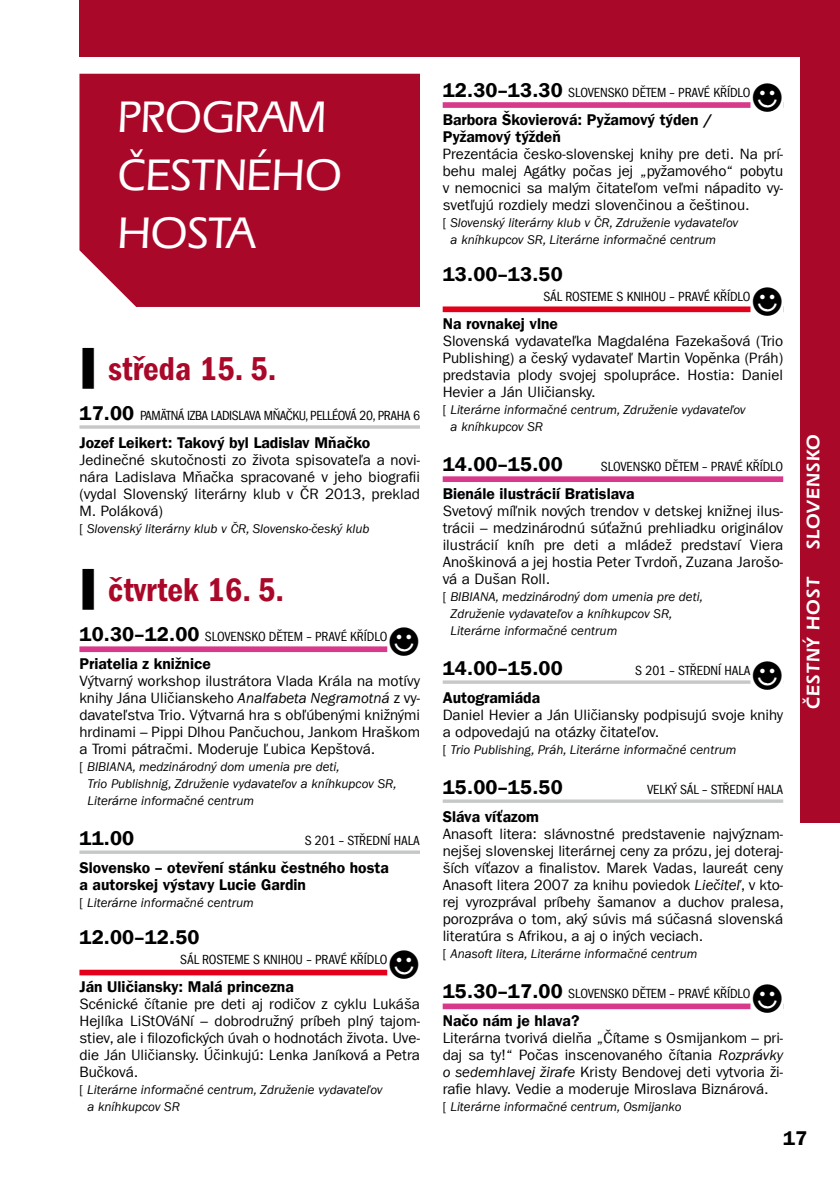
<style>
.page{position:relative;width:840px;height:1191px;background:#fff}
.page>*{position:absolute;margin:0;border:0;box-sizing:border-box;transform-origin:0 0}
.t1{font:500 46px/58px "Eras IT Cby BTCE";color:#fff}
.t2{font:34px "Franklin Gothic LT Com Dm Cn";color:#aa0829}
.t3{font:20px "Franklin Gothic LT Com Dm";letter-spacing:.01em;color:#000}
.t4{font:600 19px "Eras IT Cby BTCE";letter-spacing:.06em;color:#fff}
.t5{font:15.6px/17px "Franklin Gothic LT Com Dm";color:#000}
.t6{font:15px/17px "Franklin Gothic LT Com";color:#000;text-align:justify}
.t7{font:condensed 13.6px "Franklin Gothic LT Com";letter-spacing:-.005em;color:#000}
.t8{font:condensed 13.6px "Franklin Gothic LT Com";letter-spacing:-.03em;color:#000}
.t9{font:italic 13px/17px "Franklin Gothic LT Com";color:#000}
.s1{font-family:"Franklin Gothic LT Com Dm";font-stretch:normal;font-size:20px}
.s2{font-style:normal}
.s3{font-family:"Franklin Gothic LT Com";font-stretch:condensed;font-size:13.6px}
.s4{font-family:"PIKTO";font-stretch:normal;font-size:20px}
.s5{font-style:italic}
</style>
<div class="page">
<div style="left:799px;top:0;width:40px;height:822px;background:#aa0829"></div>
<div style="left:79px;top:0;width:760px;height:57px;background:#aa0829"></div>
<svg style="left:79px;top:425px;width:341px;height:4px"></svg>
<div style="left:79px;top:646px;width:341px;height:6px;background:#d83a8b"></div>
<div style="left:387px;top:644px;width:33px;height:10px;background:#fff"></div>
<svg style="left:79px;top:850px;width:341px;height:4px"></svg>
<div style="left:79px;top:969px;width:341px;height:6px;background:#e2001a"></div>
<div style="left:387px;top:967px;width:33px;height:10px;background:#fff"></div>
<div style="left:442px;top:102px;width:340px;height:6px;background:#d83a8b"></div>
<div style="left:750px;top:100px;width:32px;height:10px;background:#fff"></div>
<div style="left:442px;top:306px;width:340px;height:6px;background:#e2001a"></div>
<div style="left:750px;top:304px;width:32px;height:10px;background:#fff"></div>
<div style="left:442px;top:476px;width:340px;height:6px;background:#d83a8b"></div>
<svg style="left:442px;top:680px;width:308px;height:4px"></svg>
<svg style="left:442px;top:799px;width:340px;height:4px"></svg>
<div style="left:442px;top:1003px;width:340px;height:6px;background:#d83a8b"></div>
<div style="left:750px;top:1001px;width:32px;height:10px;background:#fff"></div>
<div style="left:79px;top:74px;width:341px;height:233px;background:#aa0829"></div>
<h1 class="t1" style="left:118px;top:86px;width:225px">PROGRAM<br>ČESTNÉHO<br>HOSTA</h1>
<h2 class="t2" style="left:108px;top:349px;width:169px">středa 15. 5.</h2>
<p class="t8" style="left:79px;top:407px;width:342px"><span class="s1">17.00</span> PAMÄTNÁ IZBA LADISLAVA MŇAČKU, PELLÉOVÁ 20, PRAHA 6</p>
<p class="t5" style="left:79px;top:434px;width:292px">Jozef Leikert: Takový byl Ladislav Mňačko</p>
<p class="t6" style="left:79px;top:451px;width:342px">Jedinečné skutočnosti zo života spisovateľa a novi&shy;nára Ladislava Mňačka spracované v jeho biografii (vydal Slovenský literárny klub v ČR 2013, preklad M. Poláková)</p>
<p class="t9" style="left:79px;top:520px;width:291px"><span class="s2">[</span> Slovenský literárny klub v ČR, Slovensko-český klub</p>
<h2 class="t2" style="left:108px;top:570px;width:177px">čtvrtek 16. 5.</h2>
<h3 class="t3" style="left:79px;top:622px;width:146px">10.30–12.00 <span class="s3">SLOVENSKO</span></h3>
<p class="t7" style="left:269px;top:628px;width:22px">DĚTEM</p>
<p class="t7" style="left:306px;top:628px;width:115px">– PRAVÉ KŘÍDLO<span class="s4">2</span></p>
<p class="t5" style="left:79px;top:655px;width:133px">Priatelia z knižnice</p>
<p class="t6" style="left:79px;top:672px;width:342px">Výtvarný workshop ilustrátora Vlada Krála na motívy knihy Jána Uličianskeho <span class="s5">Analfabeta Negramotná</span> z vy&shy;davateľstva Trio. Výtvarná hra s obľúbenými knižnými hrdinami – Pippi Dlhou Pančuchou, Jankom Hraškom a Tromi pátračmi. Moderuje Ľubica Kepštová.</p>
<p class="t9" style="left:87px;top:758px;width:310px;text-indent:-8px"><span class="s2">[</span> BIBIANA, medzinárodný dom umenia pre deti,<br>Trio Publishnig, Združenie vydavateľov a kníhkupcov SR,<br>Literárne informačné centrum</p>
<h3 class="t3" style="left:79px;top:826px;width:56px">11.00</h3>
<p class="t7" style="left:304px;top:832px;width:117px">S 201 – STŘEDNÍ HALA</p>
<p class="t5" style="left:79px;top:859px;width:311px">Slovensko – otevření stánku čestného hosta a autorskej výstavy Lucie Gardin</p>
<p class="t9" style="left:79px;top:894px;width:176px"><span class="s2">[</span> Literárne informačné centrum</p>
<h3 class="t3" style="left:79px;top:925px;width:122px">12.00–12.50</h3>
<p class="t7" style="left:180px;top:952px;width:30px">SÁ L ROSTEME</p>
<p class="t7" style="left:253px;top:952px;width:18px">S KNIHOU</p>
<p class="t7" style="left:306px;top:952px;width:115px">– PRAVÉ KŘÍDLO<span class="s4">2</span></p>
<p class="t5" style="left:79px;top:978px;width:216px">Ján Uličiansky: Malá princezna</p>
<p class="t6" style="left:79px;top:995px;width:342px">Scénické čítanie pre deti aj rodičov z cyklu Lukáša Hejlíka LiStOVáNí – dobrodružný príbeh plný tajom&shy;stiev, ale i filozofických úvah o hodnotách života. Uve&shy;die Ján Uličiansky. Účinkujú: Lenka Janíková a Petra Bučková.</p>
<p class="t9" style="left:87px;top:1081px;width:296px;text-indent:-8px"><span class="s2">[</span> Literárne informačné centrum, Združenie vydavateľov a kníhkupcov SR</p>
<h3 class="t3" style="left:442px;top:78px;width:146px">12.30–13.30 <span class="s3">SLOVENSKO</span></h3>
<p class="t7" style="left:631px;top:84px;width:22px">DĚTEM</p>
<p class="t7" style="left:669px;top:84px;width:115px">– PRAVÉ KŘÍDLO<span class="s4">2</span></p>
<p class="t5" style="left:442px;top:111px;width:271px">Barbora Škovierová: Pyžamový týden /<br>Pyžamový týždeň</p>
<p class="t6" style="left:442px;top:145px;width:342px">Prezentácia česko-slovenskej knihy pre deti. Na prí&shy;behu malej Agátky počas jej „pyžamového“ pobytu v nemocnici sa malým čitateľom veľmi nápadito vy&shy;svetľujú rozdiely medzi slovenčinou a češtinou.</p>
<p class="t9" style="left:450px;top:214px;width:289px;text-indent:-8px"><span class="s2">[</span> Slovenský literárny klub v ČR, Združenie vydavateľov a kníhkupcov SR, Literárne informačné centrum</p>
<h3 class="t3" style="left:442px;top:262px;width:122px">13.00–13.50</h3>
<p class="t7" style="left:543px;top:289px;width:30px">SÁ L ROSTEME</p>
<p class="t7" style="left:616px;top:289px;width:18px">S KNIHOU</p>
<p class="t7" style="left:669px;top:289px;width:115px">– PRAVÉ KŘÍDLO<span class="s4">2</span></p>
<p class="t5" style="left:442px;top:315px;width:117px">Na rovnakej vlne</p>
<p class="t6" style="left:442px;top:332px;width:342px">Slovenská vydavateľka Magdaléna Fazekašová (Trio Publishing) a český vydavateľ Martin Vopěnka (Práh) predstavia plody svojej spolupráce. Hostia: Daniel Hevier a Ján Uličiansky.</p>
<p class="t9" style="left:450px;top:401px;width:296px;text-indent:-8px"><span class="s2">[</span> Literárne informačné centrum, Združenie vydavateľov a kníhkupcov SR</p>
<h3 class="t3" style="left:442px;top:452px;width:122px">14.00–15.00</h3>
<p class="t7" style="left:600px;top:458px;width:20px">SLOVENSKO</p>
<p class="t7" style="left:664px;top:458px;width:22px">DĚTEM</p>
<p class="t7" style="left:702px;top:458px;width:82px">– PRAVÉ KŘÍDLO</p>
<p class="t5" style="left:442px;top:485px;width:193px">Bienále ilustrácií Bratislava</p>
<p class="t6" style="left:442px;top:502px;width:342px">Svetový míľnik nových trendov v detskej knižnej ilus&shy;trácii – medzinárodnú súťažnú prehliadku originálov ilustrácií kníh pre deti a mládež predstaví Viera Anoškinová a jej hostia Peter Tvrdoň, Zuzana Jarošo&shy;vá a Dušan Roll.</p>
<p class="t9" style="left:450px;top:588px;width:254px;text-indent:-8px"><span class="s2">[</span> BIBIANA, medzinárodný dom umenia pre deti,<br>Združenie vydavateľov a kníhkupcov SR,<br>Literárne informačné centrum</p>
<h3 class="t3" style="left:442px;top:656px;width:121px">14.00–15.00</h3>
<p class="t7" style="left:635px;top:662px;width:149px">S 201 – STŘEDNÍ HALA<span class="s4">2</span></p>
<p class="t5" style="left:442px;top:689px;width:99px">Autogramiáda</p>
<p class="t6" style="left:442px;top:706px;width:342px">Daniel Hevier a Ján Uličiansky podpisujú svoje knihy a odpovedajú na otázky čitateľov.</p>
<p class="t9" style="left:442px;top:741px;width:295px"><span class="s2">[</span> Trio Publishing, Práh, Literárne informačné centrum</p>
<h3 class="t3" style="left:442px;top:775px;width:121px">15.00–15.50</h3>
<p class="t7" style="left:646px;top:781px;width:138px">VELKÝ SÁL – STŘEDNÍ HALA</p>
<p class="t5" style="left:442px;top:808px;width:98px">Sláva víťazom</p>
<p class="t6" style="left:442px;top:825px;width:342px">Anasoft litera: slávnostné predstavenie najvýznam&shy;nejšej slovenskej literárnej ceny za prózu, jej doteraj&shy;ších víťazov a finalistov. Marek Vadas, laureát ceny Anasoft litera 2007 za knihu poviedok <span class="s5">Liečiteľ</span>, v kto&shy;rej vyrozprával príbehy šamanov a duchov pralesa, porozpráva o tom, aký súvis má súčasná slovenská literatúra s Afrikou, a aj o iných veciach.</p>
<p class="t9" style="left:442px;top:945px;width:256px"><span class="s2">[</span> Anasoft litera, Literárne informačné centrum</p>
<h3 class="t3" style="left:442px;top:979px;width:146px">15.30–17.00 <span class="s3">SLOVENSKO</span></h3>
<p class="t7" style="left:631px;top:985px;width:22px">DĚTEM</p>
<p class="t7" style="left:669px;top:985px;width:115px">– PRAVÉ KŘÍDLO<span class="s4">2</span></p>
<p class="t5" style="left:442px;top:1012px;width:138px">Načo nám je hlava?</p>
<p class="t6" style="left:442px;top:1029px;width:342px">Literárna tvorivá dielňa „Čítame s Osmijankom – pri&shy;daj sa ty!“ Počas inscenovaného čítania <span class="s5">Rozprávky o sedemhlavej žirafe</span> Kristy Bendovej deti vytvoria ži&shy;rafie hlavy. Vedie a moderuje Miroslava Biznárová.</p>
<p class="t9" style="left:442px;top:1098px;width:240px"><span class="s2">[</span> Literárne informačné centrum, Osmijanko</p>
<p class="t4" style="left:800px;top:549px;width:117px;rotate:-90deg">SLOVENSKO</p>
<p class="t4" style="left:800px;top:709px;width:133px;rotate:-90deg">ČESTNÝ HOST</p>
<h3 class="t3" style="left:782px;top:1126px;width:25px">17</h3>
</div>
